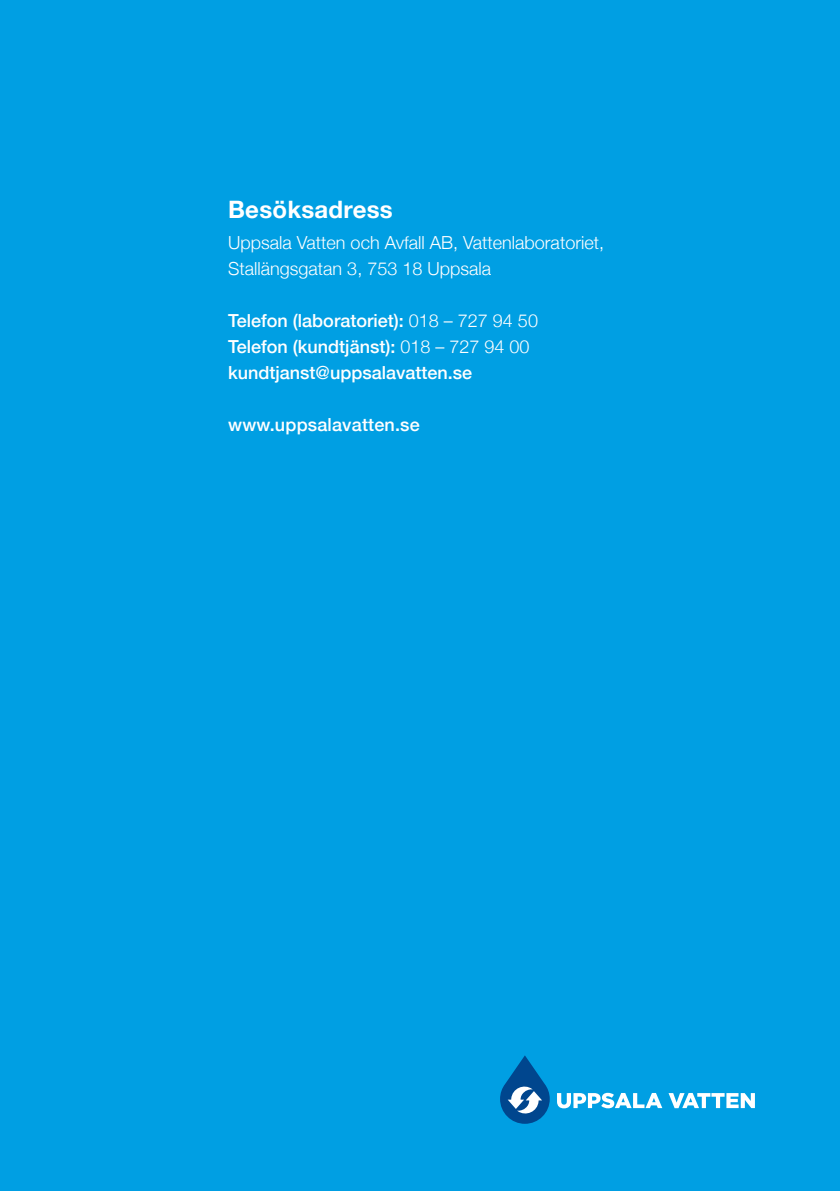
<style>
.page{position:relative;width:840px;height:1191px;background:#fff}
.page>*{position:absolute;margin:0;border:0;box-sizing:border-box;transform-origin:0 0}
.t1{font:700 24px "Helvetica Neue";letter-spacing:.01em;color:#fff}
.t2{font:500 18px/26px "Helvetica Neue";color:#fff}
.t3{font:300 18px/26px "Helvetica Neue";color:#fff}
.s1{font-weight:300}
</style>
<div class="page">
<div style="left:0;top:0;width:839px;height:1191px;background:#009fe3"></div>
<svg style="left:557px;top:1092px;width:105px;height:16px"></svg>
<svg style="left:668px;top:1093px;width:86px;height:15px"></svg>
<svg style="left:500px;top:1055px;width:49px;height:68px"></svg>
<h1 class="t1" style="left:228px;top:190px;width:166px">Besöksadress</h1>
<p class="t3" style="left:228px;top:229px;width:377px">Uppsala Vatten och Avfall AB, Vattenlaboratoriet,<br>Stallängsgatan 3, 753 18 Uppsala</p>
<p class="t2" style="left:228px;top:306px;width:311px">Telefon (laboratoriet): <span class="s1">018 – 727 94 50<br></span>Telefon (kundtjänst): <span class="s1">018 – 727 94 00 </span>kundtjanst@uppsalavatten.se</p>
<p class="t2" style="left:228px;top:410px;width:193px">www.uppsalavatten.se</p>
</div>
